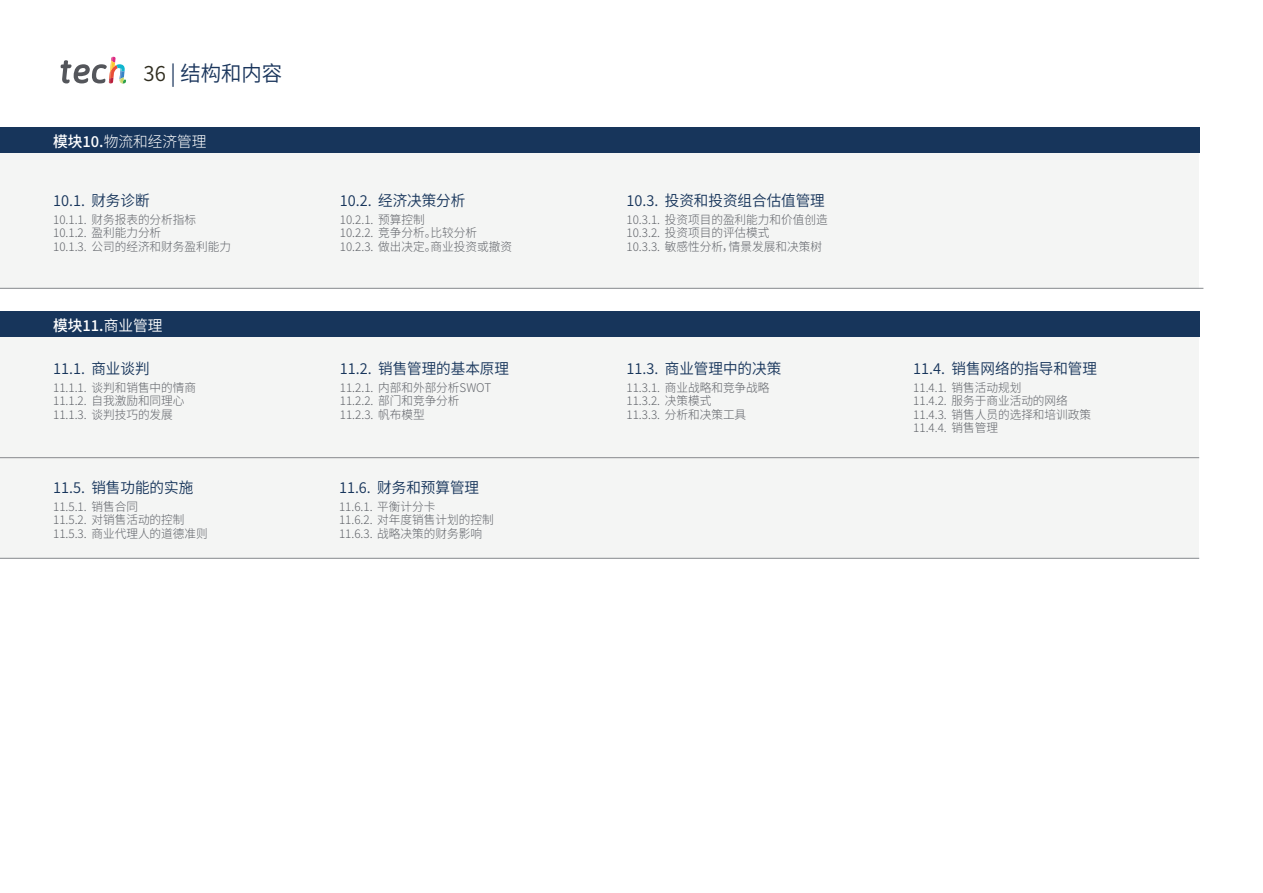
<style>
.page{position:relative;width:1263px;height:893px;background:#fff}
.page>*{position:absolute;margin:0;border:0;box-sizing:border-box;transform-origin:0 0}
.t1{font:21px "Source Han Sans CN";color:#1a355c}
.t2{font:15px "Source Han Sans CN";color:#17355b}
.t3{font:300 15px "Source Han Sans CN";color:#fff}
.t4{font:500 15px "Source Han Sans CN";color:#fff}
.t5{font:300 12px/13.5px "Source Han Sans CN";color:#61646a}
.s1{color:#312e20}
.s2{font-weight:500}
.s3{font-weight:400}
</style>
<div class="page">
<div style="left:0;top:337px;width:1199px;height:221px;background:#f4f5f4"></div>
<div style="left:0;top:311px;width:1199px;height:26px;background:#17355b"></div>
<hr style="left:0;top:457px;width:1199px;height:1px;background:#878a8e">
<hr style="left:0;top:558px;width:1199px;height:1px;background:#878a8e">
<svg style="left:61px;top:57px;width:65px;height:27px"></svg>
<div style="left:0;top:153px;width:1199px;height:135px;background:#f4f5f4"></div>
<div style="left:0;top:127px;width:1199px;height:26px;background:#17355b"></div>
<hr style="left:0;top:288px;width:1203px;height:1px;background:#878a8e">
<h1 class="t1" style="left:144px;top:61px;width:140px"><span class="s1">36</span> | 结构和内容</h1>
<p class="t3" style="left:53px;top:133px;width:155px"><span class="s2">模块10.</span>物流和经济管理</p>
<p class="t2" style="left:53px;top:192px;width:98px">10.1. 财务诊断</p>
<p class="t5" style="left:53px;top:213px;width:179px">10.1.1. 财务报表的分析指标<br>10.1.2. 盈利能力分析<br>10.1.3. 公司的经济和财务盈利能力</p>
<p class="t4" style="left:53px;top:317px;width:111px">模块11.<span class="s3">商业管理</span></p>
<p class="t2" style="left:53px;top:360px;width:98px">11.1. 商业谈判</p>
<p class="t5" style="left:53px;top:381px;width:145px">11.1.1. 谈判和销售中的情商<br>11.1.2. 自我激励和同理心<br>11.1.3. 谈判技巧的发展</p>
<p class="t2" style="left:53px;top:479px;width:142px">11.5. 销售功能的实施</p>
<p class="t5" style="left:53px;top:500px;width:156px">11.5.1. 销售合同<br>11.5.2. 对销售活动的控制<br>11.5.3. 商业代理人的道德准则</p>
<p class="t2" style="left:340px;top:192px;width:127px">10.2. 经济决策分析</p>
<p class="t5" style="left:340px;top:213px;width:174px">10.2.1. 预算控制<br>10.2.2. 竞争分析。比较分析<br>10.2.3. 做出决定。商业投资或撤资</p>
<p class="t2" style="left:340px;top:360px;width:171px">11.2. 销售管理的基本原理</p>
<p class="t5" style="left:340px;top:381px;width:153px">11.2.1. 内部和外部分析SWOT<br>11.2.2. 部门和竞争分析<br>11.2.3. 帆布模型</p>
<p class="t2" style="left:339px;top:479px;width:142px">11.6. 财务和预算管理</p>
<p class="t5" style="left:339px;top:500px;width:156px">11.6.1. 平衡计分卡<br>11.6.2. 对年度销售计划的控制<br>11.6.3. 战略决策的财务影响</p>
<p class="t2" style="left:626px;top:192px;width:200px">10.3. 投资和投资组合估值管理</p>
<p class="t5" style="left:626px;top:213px;width:203px">10.3.1. 投资项目的盈利能力和价值创造<br>10.3.2. 投资项目的评估模式<br>10.3.3. 敏感性分析，情景发展和决策树</p>
<p class="t2" style="left:626px;top:360px;width:156px">11.3. 商业管理中的决策</p>
<p class="t5" style="left:626px;top:381px;width:145px">11.3.1. 商业战略和竞争战略<br>11.3.2. 决策模式<br>11.3.3. 分析和决策工具</p>
<p class="t2" style="left:913px;top:360px;width:185px">11.4. 销售网络的指导和管理</p>
<p class="t5" style="left:913px;top:381px;width:179px">11.4.1. 销售活动规划<br>11.4.2. 服务于商业活动的网络<br>11.4.3. 销售人员的选择和培训政策<br>11.4.4. 销售管理</p>
</div>
